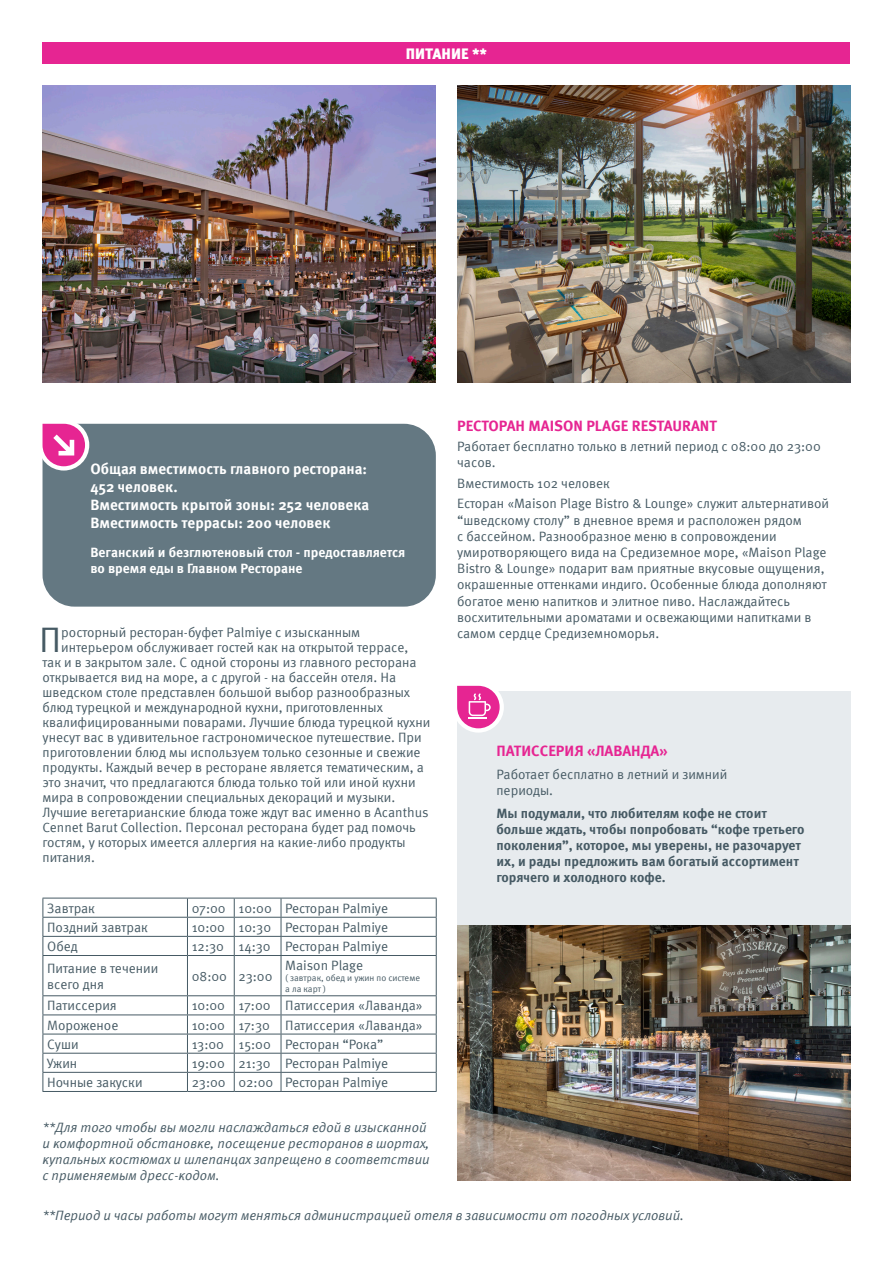
<style>
.page{position:relative;width:893px;height:1263px;background:#fff}
.page>*{position:absolute;margin:0;border:0;box-sizing:border-box;transform-origin:0 0}
.Metin{font:35.4px "Meta Pro";color:#465a64}
.Metin-2{font:700 15px/18px "Meta Pro";color:#fff}
.Başlık{font:700 15px "Meta Pro";color:#e62592}
.Başlık-2{font:900 15px "Meta Pro";color:#fff}
.Metin-3{font:13.5px/16.2px "Meta Pro";color:#465a64}
.Metin-4{font:italic 13.5px/16.2px "Meta Pro";color:#465a64}
.Metin-5{font:700 13.5px/16.2px "Meta Pro";color:#465a64}
.Metin-6{font:700 13.5px/16.2px "Meta Pro";color:#fff}
.Metin-7{font:9px/10.8px "Meta Pro";color:#465a64}
</style>
<div class="page">
<img style="left:457px;top:925px;width:393px;height:255px">
<div style="left:457px;top:691px;width:393px;height:234px;background:#e7ebee"></div>
<svg style="left:457px;top:685px;width:47px;height:48px"></svg>
<div style="left:43px;top:43px;width:807px;height:21px;background:#e62592"></div>
<div style="left:43px;top:424px;width:393px;height:183px;background:#647882;border-radius:32px"></div>
<svg style="left:42px;top:423px;width:47px;height:47px;background:#de6fb0"></svg>
<img style="left:43px;top:85px;width:393px;height:298px">
<img style="left:457px;top:85px;width:393px;height:298px">
<hr style="left:43px;top:936px;width:144px;height:1px;background:#465a64">
<hr style="left:43px;top:955px;width:144px;height:1px;background:#465a64">
<hr style="left:43px;top:956px;width:1px;height:39px;background:#465a64">
<hr style="left:43px;top:995px;width:144px;height:1px;background:#465a64">
<hr style="left:43px;top:1014px;width:144px;height:1px;background:#465a64">
<hr style="left:43px;top:1034px;width:144px;height:1px;background:#465a64">
<hr style="left:43px;top:1053px;width:144px;height:1px;background:#465a64">
<hr style="left:43px;top:1072px;width:144px;height:1px;background:#465a64">
<svg style="left:43px;top:996px;width:1px;height:95px"></svg>
<hr style="left:43px;top:1091px;width:144px;height:1px;background:#465a64">
<hr style="left:187px;top:1091px;width:47px;height:1px;background:#465a64">
<hr style="left:234px;top:1091px;width:47px;height:1px;background:#465a64">
<hr style="left:281px;top:1091px;width:156px;height:1px;background:#465a64">
<hr style="left:43px;top:898px;width:144px;height:1px;background:#465a64">
<svg style="left:43px;top:898px;width:1px;height:57px"></svg>
<svg style="left:187px;top:898px;width:250px;height:193px"></svg>
<hr style="left:43px;top:917px;width:144px;height:1px;background:#465a64">
<hr style="left:187px;top:917px;width:47px;height:1px;background:#465a64">
<hr style="left:234px;top:917px;width:47px;height:1px;background:#465a64">
<hr style="left:281px;top:917px;width:156px;height:1px;background:#465a64">
<p class="Başlık-2" style="left:406px;top:44px;width:83px">ПИТАНИЕ **</p>
<p class="Metin-2" style="left:90px;top:460px;width:278px">Общая вместимость главного ресторана:<br>452 человек.</p>
<p class="Metin-2" style="left:90px;top:496px;width:281px">Вместимость крытой зоны: 252 человека</p>
<p class="Metin-2" style="left:90px;top:514px;width:242px">Вместимость террасы: 200 человек</p>
<p class="Metin-6" style="left:90px;top:544px;width:316px">Веганский и безглютеновый стол - предоставляется во время еды в Главном Ресторане</p>
<p class="Metin" style="left:39px;top:618px;width:24px">П</p>
<p class="Metin-3" style="left:61px;top:624px;width:300px">росторный ресторан-буфет Palmiye с изысканным</p>
<p class="Metin-3" style="left:61px;top:639px;width:349px">интерьером обслуживает гостей как на открытой террасе,</p>
<p class="Metin-3" style="left:43px;top:654px;width:376px">так и в закрытом зале. С одной стороны из главного ресторана</p>
<p class="Metin-3" style="left:43px;top:669px;width:355px">открывается вид на море, а с другой - на бассейн отеля. На</p>
<p class="Metin-3" style="left:43px;top:684px;width:369px">шведском столе представлен большой выбор разнообразных</p>
<p class="Metin-3" style="left:43px;top:699px;width:342px">блюд турецкой и международной кухни, приготовленных</p>
<p class="Metin-3" style="left:43px;top:714px;width:389px">квалифицированными поварами. Лучшие блюда турецкой кухни</p>
<p class="Metin-3" style="left:43px;top:729px;width:381px">унесут вас в удивительное гастрономическое путешествие. При</p>
<p class="Metin-3" style="left:43px;top:744px;width:380px">приготовлении блюд мы используем только сезонные и свежие</p>
<p class="Metin-3" style="left:43px;top:759px;width:383px">продукты. Каждый вечер в ресторане является тематическим, а</p>
<p class="Metin-3" style="left:43px;top:774px;width:375px">это значит, что предлагаются блюда только той или иной кухни</p>
<p class="Metin-3" style="left:43px;top:789px;width:354px">мира в сопровождении специальных декораций и музыки.</p>
<p class="Metin-3" style="left:43px;top:804px;width:388px">Лучшие вегетарианские блюда тоже ждут вас именно в Acanthus</p>
<p class="Metin-3" style="left:43px;top:819px;width:375px">Cennet Barut Collection. Персонал ресторана будет рад помочь</p>
<p class="Metin-3" style="left:43px;top:834px;width:365px">гостям, у которых имеется аллергия на какие-либо продукты</p>
<p class="Metin-3" style="left:43px;top:849px;width:54px">питания.</p>
<p class="Metin-3" style="left:47px;top:900px;width:49px">Завтрак</p>
<p class="Metin-3" style="left:192px;top:900px;width:36px">07:00</p>
<p class="Metin-3" style="left:238px;top:900px;width:35px">10:00</p>
<p class="Metin-3" style="left:285px;top:900px;width:104px">Ресторан Palmiye</p>
<p class="Metin-3" style="left:47px;top:919px;width:102px">Поздний завтрак</p>
<p class="Metin-3" style="left:192px;top:919px;width:35px">10:00</p>
<p class="Metin-3" style="left:238px;top:919px;width:34px">10:30</p>
<p class="Metin-3" style="left:285px;top:919px;width:104px">Ресторан Palmiye</p>
<p class="Metin-3" style="left:47px;top:938px;width:32px">Обед</p>
<p class="Metin-3" style="left:192px;top:938px;width:34px">12:30</p>
<p class="Metin-3" style="left:238px;top:938px;width:34px">14:30</p>
<p class="Metin-3" style="left:285px;top:938px;width:104px">Ресторан Palmiye</p>
<p class="Metin-3" style="left:47px;top:960px;width:113px">Питание в течении всего дня</p>
<p class="Metin-3" style="left:192px;top:968px;width:37px">08:00</p>
<p class="Metin-3" style="left:238px;top:968px;width:35px">23:00</p>
<p class="Metin-3" style="left:285px;top:957px;width:79px">Maison Plage</p>
<p class="Metin-7" style="left:285px;top:972px;width:136px">( завтрак, обед и ужин по системе а ла карт )</p>
<p class="Metin-3" style="left:47px;top:998px;width:71px">Патиссерия</p>
<p class="Metin-3" style="left:192px;top:998px;width:35px">10:00</p>
<p class="Metin-3" style="left:238px;top:998px;width:34px">17:00</p>
<p class="Metin-3" style="left:285px;top:998px;width:139px">Патиссерия «Лаванда»</p>
<p class="Metin-3" style="left:47px;top:1017px;width:73px">Мороженое</p>
<p class="Metin-3" style="left:192px;top:1017px;width:35px">10:00</p>
<p class="Metin-3" style="left:238px;top:1017px;width:33px">17:30</p>
<p class="Metin-3" style="left:285px;top:1017px;width:139px">Патиссерия «Лаванда»</p>
<p class="Metin-3" style="left:47px;top:1036px;width:33px">Суши</p>
<p class="Metin-3" style="left:192px;top:1036px;width:34px">13:00</p>
<p class="Metin-3" style="left:238px;top:1036px;width:34px">15:00</p>
<p class="Metin-3" style="left:285px;top:1036px;width:100px">Ресторан “Рока”</p>
<p class="Metin-3" style="left:47px;top:1055px;width:32px">Ужин</p>
<p class="Metin-3" style="left:192px;top:1055px;width:35px">19:00</p>
<p class="Metin-3" style="left:238px;top:1055px;width:34px">21:30</p>
<p class="Metin-3" style="left:285px;top:1055px;width:104px">Ресторан Palmiye</p>
<p class="Metin-3" style="left:47px;top:1074px;width:97px">Ночные закуски</p>
<p class="Metin-3" style="left:192px;top:1074px;width:35px">23:00</p>
<p class="Metin-3" style="left:238px;top:1074px;width:36px">02:00</p>
<p class="Metin-3" style="left:285px;top:1074px;width:104px">Ресторан Palmiye</p>
<p class="Başlık" style="left:457px;top:416px;width:261px">РЕСТОРАН MAISON PLAGE RESTAURANT</p>
<p class="Metin-3" style="left:457px;top:439px;width:365px">Работает бесплатно только в летний период с 08:00 до 23:00 часов.</p>
<p class="Metin-3" style="left:457px;top:475px;width:154px">Вместимость 102 человек</p>
<p class="Metin-3" style="left:457px;top:496px;width:373px">Есторан «Maison Plage Bistro &amp; Lounge» служит альтернативой “шведскому столу” в дневное время и расположен рядом<br>с бассейном. Разнообразное меню в сопровождении умиротворяющего вида на Средиземное море, «Maison Plage Bistro &amp; Lounge» подарит вам приятные вкусовые ощущения, окрашенные оттенками индиго. Особенные блюда дополняют богатое меню напитков и элитное пиво. Наслаждайтесь восхитительными ароматами и освежающими напитками в самом сердце Средиземноморья.</p>
<p class="Başlık" style="left:496px;top:741px;width:173px">ПАТИССЕРИЯ «ЛАВАНДА»</p>
<p class="Metin-3" style="left:496px;top:766px;width:232px">Работает бесплатно в летний и зимний периоды.</p>
<p class="Metin-5" style="left:496px;top:805px;width:309px">Мы подумали, что любителям кофе не стоит больше ждать, чтобы попробовать “кофе третьего поколения”, которое, мы уверены, не разочарует их, и рады предложить вам богатый ассортимент горячего и холодного кофе.</p>
<p class="Metin-4" style="left:43px;top:1120px;width:389px">**Для того чтобы вы могли наслаждаться едой в изысканной и комфортной обстановке, посещение ресторанов в шортах, купальных костюмах и шлепанцах запрещено в соответствии с применяемым дресс-кодом.</p>
<p class="Metin-4" style="left:43px;top:1208px;width:643px">**Период и часы работы могут меняться администрацией отеля в зависимости от погодных условий.</p>
</div>
